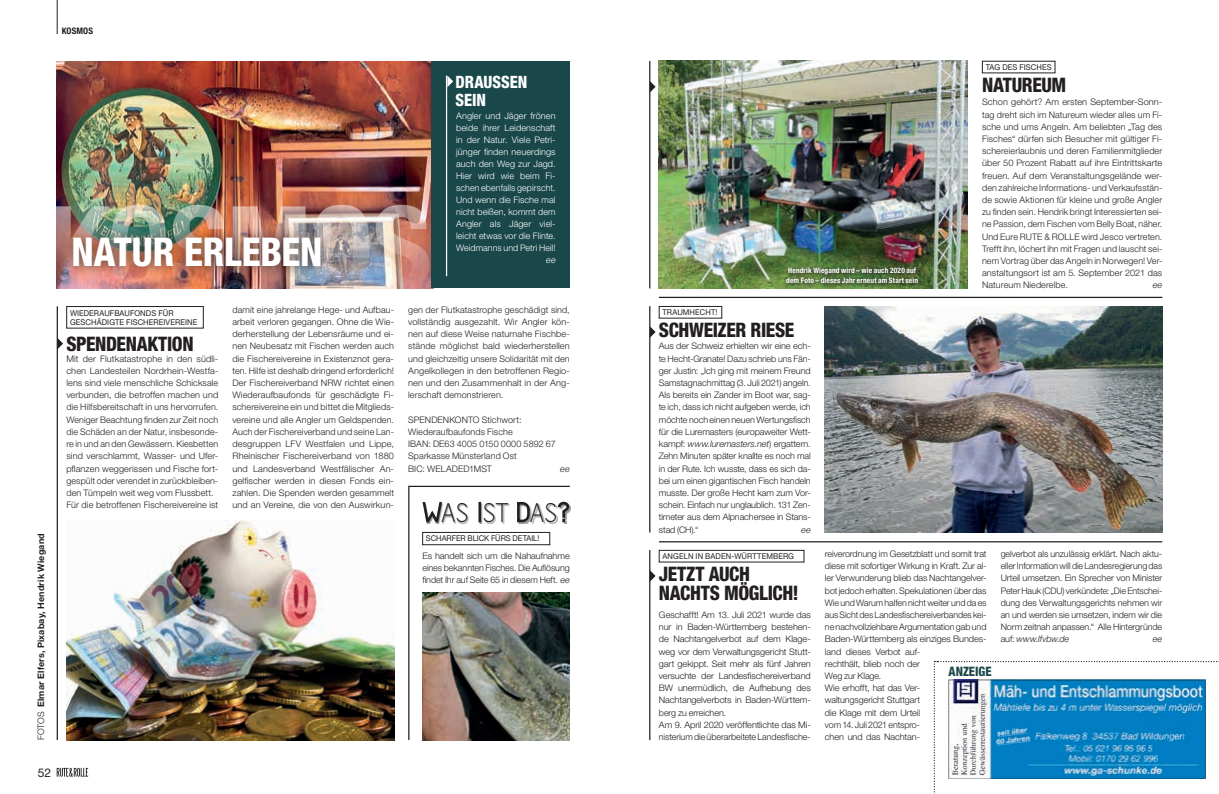
<style>
.page{position:relative;width:1219px;height:794px;background:#fff}
.page>*{position:absolute;margin:0;border:0;box-sizing:border-box;transform-origin:0 0}
.t1{font:700 condensed 114.9px "Helvetica Neue LT Std";letter-spacing:-.02em;color:#fff}
.t2{font:800 condensed 39.7px "Helvetica Neue LT Std";letter-spacing:-.005em;color:#fff;scale:.95 1}
.t3{font:33.8px "Acid";letter-spacing:-.01em;color:#231f20}
.t4{font:800 condensed 20px/19px "Helvetica Neue LT Std";letter-spacing:-.02em;color:#231f20;scale:.95 1}
.t5{font:800 condensed 17px/18px "Helvetica Neue LT Std";letter-spacing:-.005em;color:#fff;scale:.95 1}
.t6{font:800 condensed 13px "Helvetica Neue LT Std";color:#19474a;scale:.95 1}
.t7{font:12px "Helvetica Neue LT Std";color:#231f20}
.t8{font:300 9px/12.2px "Helvetica Neue LT Std";letter-spacing:-.005em;color:#231f20;text-align:justify}
.t9{font:300 9px/12px "Helvetica Neue LT Std";letter-spacing:.01em;color:#fff;text-align:justify}
.t10{font:700 9px "Helvetica Neue LT Std";letter-spacing:.02em;color:#231f20}
.t11{font:italic 300 9px "Helvetica Neue LT Std";letter-spacing:.025em;color:#231f20}
.t12{font:700 condensed 9px "Helvetica Neue LT Std";letter-spacing:.01em;color:#231f20}
.t13{font:italic 300 9px "Helvetica Neue LT Std";color:#fff}
.t14{font:8px/9px "Helvetica Neue LT Std";letter-spacing:.01em;color:#231f20;scale:.95 1}
.t15{font:8px "Helvetica Neue LT Std";letter-spacing:-.01em;color:#231f20;scale:.95 1}
.t16{font:700 condensed 7.5px/9.5px "Helvetica Neue LT Std";letter-spacing:.015em;color:#fff}
.s1{font-weight:300}
.s2{color:#fff}
.s3{font-style:italic}
</style>
<div class="page">
<img style="left:57px;top:62px;width:375px;height:226px">
<div style="left:432px;top:62px;width:138px;height:226px;background:#19474a"></div>
<hr style="left:446px;top:76px;width:1px;height:200px;background:#fff">
<svg style="left:447px;top:76px;width:6px;height:11px"></svg>
<div style="left:62px;top:226px;width:270px;height:51px;background:#231f20;opacity:.75"></div>
<svg style="left:58px;top:338px;width:5px;height:11px"></svg>
<hr style="left:57px;top:306px;width:1px;height:434px;background:#231f20">
<div style="left:66px;top:306px;width:138px;height:22px;border:1px solid #231f20"></div>
<hr style="left:659px;top:541px;width:503px;height:1px;background:#231f20">
<svg style="left:650px;top:326px;width:6px;height:12px"></svg>
<svg style="left:650px;top:570px;width:6px;height:12px"></svg>
<hr style="left:649px;top:306px;width:1px;height:226px;background:#231f20">
<hr style="left:649px;top:550px;width:1px;height:190px;background:#231f20">
<div style="left:659px;top:306px;width:63px;height:12px;border:1px solid #231f20"></div>
<div style="left:659px;top:550px;width:145px;height:12px;border:1px solid #231f20"></div>
<hr style="left:408px;top:486px;width:1px;height:254px;background:#231f20">
<div style="left:422px;top:532px;width:128px;height:13px;border:1px solid #231f20"></div>
<img style="left:422px;top:592px;width:148px;height:148px">
<div style="left:424px;top:503px;width:147px;height:21px;background:#231f20;opacity:.48"></div>
<hr style="left:409px;top:486px;width:161px;height:1px;background:#231f20">
<hr style="left:659px;top:297px;width:503px;height:1px;background:#231f20">
<img style="left:66px;top:520px;width:328px;height:220px">
<svg style="left:650px;top:81px;width:6px;height:12px"></svg>
<hr style="left:649px;top:61px;width:1px;height:227px;background:#231f20">
<img style="left:659px;top:61px;width:309px;height:228px">
<img style="left:825px;top:306px;width:337px;height:226px">
<svg style="left:934px;top:661px;width:285px;height:133px"></svg>
<img style="left:948px;top:679px;width:257px;height:99px">
<div style="left:781px;top:263px;width:142px;height:25px;background:#231f20;opacity:.86"></div>
<svg style="left:57px;top:768px;width:31px;height:8px"></svg>
<hr style="left:57px;top:0;width:1px;height:34px;background:#231f20">
<p class="t12" style="left:62px;top:25px;width:33px">KOSMOS</p>
<h1 class="t1" style="left:48px;top:178px;width:385px">KOSMOS</h1>
<h2 class="t2" style="left:71px;top:227px;width:266px">NATUR ERLEBEN</h2>
<h3 class="t5" style="left:456px;top:72px;width:77px">DRAUSSEN<br>SEIN</h3>
<p class="t9" style="left:456px;top:110px;width:101px">Angler und Jäger frönen beide ihrer Leidenschaft in der Natur. Viele Petri&shy;jünger finden neuerdings auch den Weg zur Jagd.<br>Hier wird wie beim Fi&shy;schen ebenfalls gepirscht.<br>Und wenn die Fische mal nicht beißen, kommt dem Angler als Jäger viel&shy;leicht etwas vor die Flinte.<br>Weidmanns und Petri Heil!</p>
<p class="t13" style="left:546px;top:255px;width:11px">ee</p>
<p class="t10" style="left:35px;top:740px;width:208px;rotate:-90deg"><span class="s1">FOTOS</span> Elmar Elfers, Pixabay, Hendrik Wiegand</p>
<h3 class="t7" style="left:38px;top:765px;width:15px">52</h3>
<p class="t14" style="left:70px;top:308px;width:136px">WIEDERAUFBAUFONDS FÜR<br>GESCHÄDIGTE FISCHEREIVEREINE</p>
<p class="t8" style="left:66px;top:352px;width:153px;text-align:left">Mit der Flutkatastrophe in den südli&shy;chen Landesteilen Nordrhein-Westfa&shy;lens sind viele menschliche Schicksale verbunden, die betroffen machen und die Hilfsbereitschaft in uns hervorrufen.<br>Weniger Beachtung finden zur Zeit noch die Schäden an der Natur, insbesonde&shy;re in und an den Gewässern. Kiesbetten sind verschlammt, Wasser- und Ufer&shy;pflanzen weggerissen und Fische fort&shy;gespült oder verendet in zurückbleiben&shy;den Tümpeln weit weg vom Flussbett.<br>Für die betroffenen Fischereivereine ist</p>
<h3 class="t4" style="left:66px;top:334px;width:135px">SPENDENAKTION</h3>
<p class="t8" style="left:232px;top:303px;width:163px">damit eine jahrelange Hege- und Aufbau&shy;arbeit verloren gegangen. Ohne die Wie&shy;derherstellung der Lebensräume und ei&shy;nen Neubesatz mit Fischen werden auch die Fischereivereine in Existenznot gera&shy;ten. Hilfe ist deshalb dringend erforderlich!<br>Der Fischereiverband NRW richtet einen Wiederaufbaufonds für geschädigte Fi&shy;schereivereine ein und bittet die Mitglieds&shy;vereine und alle Angler um Geldspenden.<br>Auch der Fischereiverband und seine Lan&shy;desgruppen LFV Westfalen und Lippe, Rheinischer Fischereiverband von 1880 und Landesverband Westfälischer An&shy;gelfischer werden in diesen Fonds ein&shy;zahlen. Die Spenden werden gesammelt und an Vereine, die von den Auswirkun-</p>
<p class="t8" style="left:408px;top:303px;width:163px">gen der Flutkatastrophe geschädigt sind, vollständig ausgezahlt. Wir Angler kön&shy;nen auf diese Weise naturnahe Fischbe&shy;stände möglichst bald wiederherstellen und gleichzeitig unsere Solidarität mit den Angelkollegen in den betroffenen Regio&shy;nen und den Zusammenhalt in der Ang&shy;lerschaft demonstrieren.</p>
<p class="t8" style="left:408px;top:413px;width:149px;text-align:left">SPENDENKONTO Stichwort:<br>Wiederaufbaufonds Fische<br>IBAN: DE63 4005 0150 0000 5892 67<br>Sparkasse Münsterland Ost<br>BIC: WELADED1MST</p>
<p class="t11" style="left:560px;top:463px;width:11px">ee</p>
<h3 class="t3" style="left:422px;top:499px;width:149px"><span class="s2">W</span>AS <span class="s2">I</span>ST <span class="s2">D</span>AS<span class="s2">?</span></h3>
<p class="t15" style="left:426px;top:534px;width:121px">SCHARFER BLICK FÜRS DETAIL!</p>
<p class="t8" style="left:422px;top:549px;width:149px">Es handelt sich um die Nahaufnahme eines bekannten Fisches. Die Auflösung findet Ihr auf Seite 65 in diesem Heft. <span class="s3">ee</span></p>
<p class="t14" style="left:662px;top:308px;width:59px">TRAUMHECHT!</p>
<p class="t16" style="left:786px;top:266px;width:133px">Hendrik Wiegand wird – wie auch 2020 auf dem Foto – dieses Jahr erneut am Start sein</p>
<h3 class="t4" style="left:659px;top:320px;width:144px">SCHWEIZER RIESE</h3>
<p class="t8" style="left:659px;top:340px;width:153px">Aus der Schweiz erhielten wir eine ech&shy;te Hecht-Granate! Dazu schrieb uns Fän&shy;ger Justin: „Ich ging mit meinem Freund Samstagnachmittag (3. Juli 2021) angeln.<br>Als bereits ein Zander im Boot war, sag&shy;te ich, dass ich nicht aufgeben werde, ich möchte noch einen neuen Wertungsfisch für die Luremasters (europaweiter Wett&shy;kampf: <span class="s3">www.luremasters.net</span>) ergattern.<br>Zehn Minuten später knallte es noch mal in der Rute. Ich wusste, dass es sich da&shy;bei um einen gigantischen Fisch handeln musste. Der große Hecht kam zum Vor&shy;schein. Einfach nur unglaublich. 131 Zen&shy;timeter aus dem Alpnachersee in Stans&shy;stad (CH).“</p>
<p class="t11" style="left:801px;top:524px;width:11px">ee</p>
<p class="t14" style="left:986px;top:62px;width:71px">TAG DES FISCHES</p>
<p class="t8" style="left:982px;top:96px;width:182px">Schon gehört? Am ersten September-Sonn&shy;tag dreht sich im Natureum wieder alles um Fi&shy;sche und ums Angeln. Am beliebten „Tag des Fisches“ dürfen sich Besucher mit gültiger Fi&shy;schereierlaubnis und deren Familienmitglieder über 50 Prozent Rabatt auf ihre Eintrittskarte freuen. Auf dem Veranstaltungsgelände wer&shy;den zahlreiche Informations- und Verkaufsstän&shy;de sowie Aktionen für kleine und große Angler zu finden sein. Hendrik bringt Interessierten sei&shy;ne Passion, dem Fischen vom Belly Boat, näher.<br>Und Eure RUTE &amp; ROLLE wird Jesco vertreten.<br>Trefft ihn, löchert ihn mit Fragen und lauscht sei&shy;nem Vortrag über das Angeln in Norwegen! Ver&shy;anstaltungsort ist am 5. September 2021 das Natureum Niederelbe.</p>
<h3 class="t4" style="left:982px;top:75px;width:90px">NATUREUM</h3>
<p class="t11" style="left:1153px;top:280px;width:11px">ee</p>
<p class="t14" style="left:662px;top:551px;width:140px">ANGELN IN BADEN-WÜRTTEMBERG</p>
<h3 class="t4" style="left:659px;top:564px;width:149px">JETZT AUCH<br>NACHTS MÖGLICH!</h3>
<p class="t8" style="left:659px;top:608px;width:153px;text-align:left">Geschafft! Am 13. Juli 2021 wurde das nur in Baden-Württemberg bestehen&shy;de Nachtangelverbot auf dem Klage&shy;weg vor dem Verwaltungsgericht Stutt&shy;gart gekippt. Seit mehr als fünf Jahren versuchte der Landesfischereiverband BW unermüdlich, die Aufhebung des Nachtangelverbots in Baden-Württem&shy;berg zu erreichen.<br>Am 9. April 2020 veröffentlichte das Mi&shy;nisterium die überarbeitete Landesfische-</p>
<p class="t8" style="left:825px;top:547px;width:163px;text-align:left">reiverordnung im Gesetzblatt und somit trat diese mit sofortiger Wirkung in Kraft. Zur al&shy;ler Verwunderung blieb das Nachtangelver&shy;bot jedoch erhalten. Spekulationen über das Wie und Warum halfen nicht weiter und da es aus Sicht des Landesfischereiverbandes kei&shy;ne nachvollziehbare Argumentation gab und Baden-Württemberg als einziges Bundes&shy;land dieses Verbot auf-<br>rechthält, blieb noch der<br>Weg zur Klage.<br>Wie erhofft, hat das Ver-<br>waltungsgericht Stuttgart<br>die Klage mit dem Urteil<br>vom 14. Juli 2021 entspro-<br>chen und das Nachtan-</p>
<h3 class="t6" style="left:948px;top:663px;width:47px">ANZEIGE</h3>
<p class="t8" style="left:1001px;top:547px;width:163px">gelverbot als unzulässig erklärt. Nach aktu&shy;eller Information will die Landesregierung das Urteil umsetzen. Ein Sprecher von Minister Peter Hauk (CDU) verkündete: „Die Entschei&shy;dung des Verwaltungsgerichts nehmen wir an und werden sie umsetzen, indem wir die Norm zeitnah anpassen.“ Alle Hintergründe auf: <span class="s3">www.lfvbw.de</span></p>
<p class="t11" style="left:1153px;top:634px;width:11px">ee</p>
</div>
